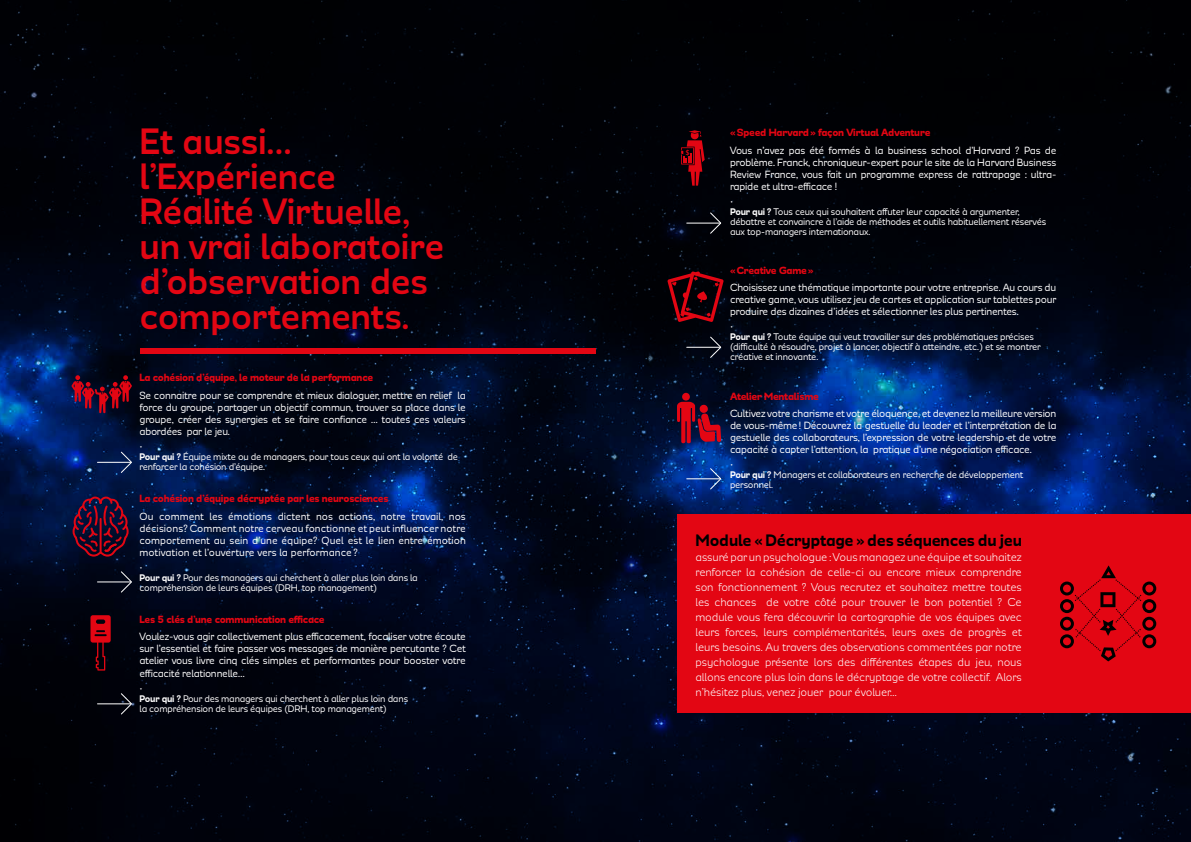
<style>
.page{position:relative;width:1191px;height:842px;background:#fff}
.page>*{position:absolute;margin:0;border:0;box-sizing:border-box;transform-origin:0 0}
.t1{font:700 42px/35px "Modernica";letter-spacing:-.01em;color:#e30613}
.t2{font:800 19px "Modernica";letter-spacing:-.01em;color:#000}
.t3{font:13px/15px "Modernica";letter-spacing:-.01em;color:#fff;text-align:justify}
.t4{font:12px/12px "Modernica";letter-spacing:-.025em;color:#fff;text-align:justify}
.t5{font:900 12px "Modernica";letter-spacing:-.02em;color:#e30613}
.t6{font:11px/10px "Modernica";letter-spacing:-.025em;color:#fff}
.s1{font-weight:800}
</style>
<div class="page">
<img style="left:0;top:0;width:1191px;height:842px">
<hr style="left:97px;top:462px;width:34px;height:1px;background:#fff">
<svg style="left:120px;top:451px;width:13px;height:23px"></svg>
<hr style="left:97px;top:581px;width:34px;height:1px;background:#fff">
<svg style="left:120px;top:571px;width:13px;height:22px"></svg>
<hr style="left:97px;top:703px;width:34px;height:1px;background:#fff">
<svg style="left:120px;top:692px;width:13px;height:23px"></svg>
<hr style="left:686px;top:223px;width:34px;height:1px;background:#fff">
<svg style="left:709px;top:212px;width:13px;height:22px"></svg>
<hr style="left:686px;top:347px;width:34px;height:1px;background:#fff">
<svg style="left:709px;top:336px;width:13px;height:23px"></svg>
<hr style="left:686px;top:478px;width:34px;height:1px;background:#fff">
<svg style="left:709px;top:467px;width:13px;height:23px"></svg>
<div style="left:677px;top:514px;width:514px;height:199px;background:#e30613"></div>
<div style="left:139px;top:348px;width:456px;height:6px;background:#e30613"></div>
<svg style="left:73px;top:497px;width:56px;height:60px;background:#3c0c2a"></svg>
<svg style="left:71px;top:375px;width:61px;height:38px;background:#4e0a22"></svg>
<svg style="left:90px;top:615px;width:21px;height:56px"></svg>
<svg style="left:681px;top:130px;width:23px;height:56px"></svg>
<svg style="left:667px;top:271px;width:56px;height:51px;background:#44030b"></svg>
<svg style="left:677px;top:393px;width:44px;height:50px;background:#660b23"></svg>
<svg style="left:1060px;top:565px;width:96px;height:96px"></svg>
<h1 class="t1" style="left:139px;top:125px;width:306px">Et aussi… l’Expérience<br>Réalité Virtuelle, un vrai laboratoire d’observation des comportements.</h1>
<p class="t5" style="left:139px;top:372px;width:235px">La cohésion d’équipe, le moteur de la performance</p>
<p class="t4" style="left:139px;top:390px;width:328px">Se connaitre pour se comprendre et mieux dialoguer, mettre en relief la force du groupe, partager un objectif commun, trouver sa place dans le groupe, créer des synergies et se faire confiance … toutes ces valeurs abordées par le jeu.</p>
<p class="t3" style="left:139px;top:439px;width:5px">•</p>
<p class="t6" style="left:139px;top:452px;width:320px"><span class="s1">Pour qui ?</span> Équipe mixte ou de managers, pour tous ceux qui ont la volonté de renforcer la cohésion d’équipe.</p>
<p class="t5" style="left:139px;top:493px;width:250px">La cohésion d’équipe décryptée par les neurosciences</p>
<p class="t4" style="left:139px;top:510px;width:328px">Ou comment les émotions dictent nos actions, notre travail, nos décisions? Comment notre cerveau fonctionne et peut influencer notre comportement au sein d’une équipe? Quel est le lien entre émotion motivation et l’ouverture vers la performance?</p>
<p class="t3" style="left:139px;top:560px;width:5px">•</p>
<p class="t6" style="left:139px;top:573px;width:280px"><span class="s1">Pour qui ?</span> Pour des managers qui cherchent à aller plus loin dans la compréhension de leurs équipes (DRH, top management)</p>
<p class="t5" style="left:139px;top:614px;width:187px">Les 5 clés d’une communication efficace</p>
<p class="t4" style="left:139px;top:631px;width:328px">Voulez-vous agir collectivement plus efficacement, focaliser votre écoute sur l’essentiel et faire passer vos messages de manière percutante ? Cet atelier vous livre cinq clés simples et performantes pour booster votre efficacité relationnelle…</p>
<p class="t3" style="left:139px;top:680px;width:5px">•</p>
<p class="t6" style="left:139px;top:693px;width:270px"><span class="s1">Pour qui ?</span> Pour des managers qui cherchent à aller plus loin dans la compréhension de leurs équipes (DRH, top management)</p>
<p class="t5" style="left:730px;top:127px;width:202px">«Speed Harvard» façon Virtual Adventure</p>
<p class="t4" style="left:730px;top:144px;width:328px">Vous n’avez pas été formés à la business school d’Harvard ? Pas de problème. Franck, chroniqueur-expert pour le site de la Harvard Business Review France, vous fait un programme express de rattrapage : ultra&shy;rapide et ultra-efficace !</p>
<p class="t3" style="left:730px;top:194px;width:5px">•</p>
<p class="t6" style="left:730px;top:207px;width:318px"><span class="s1">Pour qui ?</span> Tous ceux qui souhaitent affuter leur capacité à argumenter, débattre et convaincre à l’aide de méthodes et outils habituellement réservés aux top-managers internationaux.</p>
<p class="t5" style="left:730px;top:265px;width:85px">«Creative Game»</p>
<p class="t4" style="left:730px;top:282px;width:328px">Choisissez une thématique importante pour votre entreprise. Au cours du creative game, vous utilisez jeu de cartes et application sur tablettes pour produire des dizaines d’idées et sélectionner les plus pertinentes.</p>
<p class="t3" style="left:730px;top:319px;width:5px">•</p>
<p class="t6" style="left:730px;top:332px;width:312px"><span class="s1">Pour qui ?</span> Toute équipe qui veut travailler sur des problématiques précises (difficulté à résoudre, projet à lancer, objectif à atteindre, etc.) et se montrer créative et innovante.</p>
<p class="t5" style="left:730px;top:390px;width:90px">Atelier Mentalisme</p>
<p class="t4" style="left:730px;top:408px;width:328px">Cultivez votre charisme et votre éloquence, et devenez la meilleure version de vous-même! Découvrez la gestuelle du leader et l’interprétation de la gestuelle des collaborateurs, l’expression de votre leadership et de votre capacité à capter l’attention, la pratique d’une négociation efficace.</p>
<p class="t3" style="left:730px;top:457px;width:5px">•</p>
<p class="t6" style="left:730px;top:470px;width:295px"><span class="s1">Pour qui ?</span> Managers et collaborateurs en recherche de développement personnel.</p>
<h2 class="t2" style="left:695px;top:531px;width:328px">Module « Décryptage » des séquences du jeu</h2>
<p class="t3" style="left:695px;top:550px;width:328px">assuré par un psychologue : Vous managez une équipe et souhaitez renforcer la cohésion de celle-ci ou encore mieux comprendre son fonctionnement ? Vous recrutez et souhaitez mettre toutes les chances de votre côté pour trouver le bon potentiel ? Ce module vous fera découvrir la cartographie de vos équipes avec leurs forces, leurs complémentarités, leurs axes de progrès et leurs besoins. Au travers des observations commentées par notre psychologue présente lors des différentes étapes du jeu, nous allons encore plus loin dans le décryptage de votre collectif. Alors n’hésitez plus, venez jouer pour évoluer…</p>
</div>
